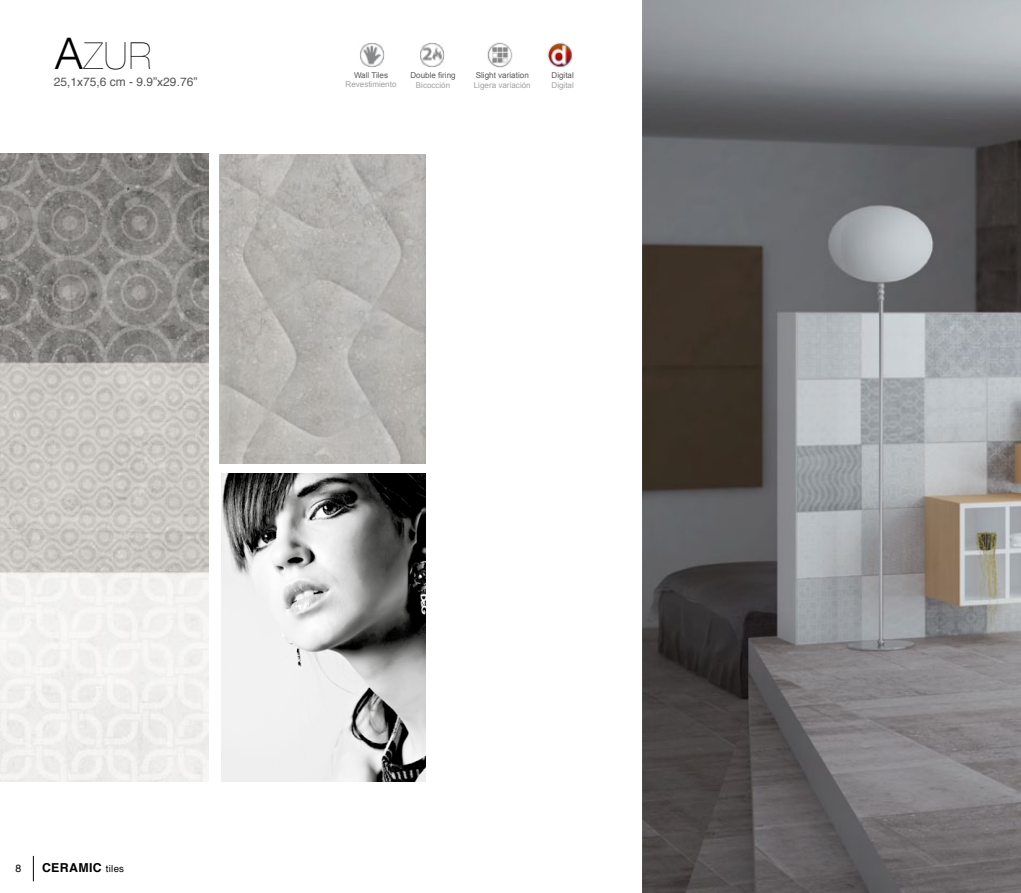
<style>
.page{position:relative;width:1021px;height:893px;background:#fff}
.page>*{position:absolute;margin:0;border:0;box-sizing:border-box;transform-origin:0 0}
.t1{font:200 37.5px "Helvetica Neue";color:#000}
.t2{font:700 12.3px "Helvetica";letter-spacing:.03em;color:#000}
.t3{font:12px "Helvetica";color:#575756}
.t4{font:10.5px "Helvetica";color:#000}
.t5{font:8.1px "Arial";color:#575756}
.t6{font:8.1px "Arial";color:#a1a1a1}
.t7{font:7.95px "Arial";color:#a1a1a1}
.t8{font:7.95px "Arial";color:#575756}
.s1{font-weight:300;font-size:43.5px}
.s2{font-weight:400;font-size:9.6px}
</style>
<div class="page">
<img style="left:642px;top:0;width:378px;height:893px">
<svg style="left:33px;top:856px;width:1px;height:25px"></svg>
<img style="left:0;top:153px;width:209px;height:628px">
<img style="left:221px;top:473px;width:204px;height:308px">
<img style="left:220px;top:154px;width:205px;height:309px">
<img style="left:360px;top:43px;width:24px;height:25px">
<img style="left:548px;top:43px;width:25px;height:25px;border-radius:12px">
<div style="left:547px;top:43px;width:26px;height:25px;border:1px solid #edeeee;border-radius:50%"></div>
<img style="left:420px;top:43px;width:24px;height:25px">
<img style="left:487px;top:43px;width:25px;height:25px;border-radius:13px">
<div style="left:487px;top:43px;width:25px;height:25px;border:1px solid #edeeee;border-radius:50%"></div>
<h1 class="t1" style="left:55px;top:34px;width:98px"><span class="s1">A</span>ZUR</h1>
<h3 class="t3" style="left:54px;top:72px;width:145px">25,1x75,6 cm - 9.9”x29.76”</h3>
<p class="t8" style="left:354px;top:71px;width:36px">Wall Tiles</p>
<p class="t7" style="left:345px;top:80px;width:52px">Revestimiento</p>
<p class="t5" style="left:410px;top:71px;width:47px">Double firing</p>
<p class="t6" style="left:416px;top:80px;width:36px">Bicocción</p>
<p class="t5" style="left:475px;top:71px;width:55px">Slight variation</p>
<p class="t6" style="left:474px;top:80px;width:58px">Ligera variación</p>
<p class="t8" style="left:551px;top:71px;width:24px">Digital</p>
<p class="t7" style="left:551px;top:81px;width:24px">Digital</p>
<p class="t4" style="left:16px;top:860px;width:7px">8</p>
<h2 class="t2" style="left:42px;top:858px;width:84px">CERAMIC <span class="s2">tiles</span></h2>
</div>
